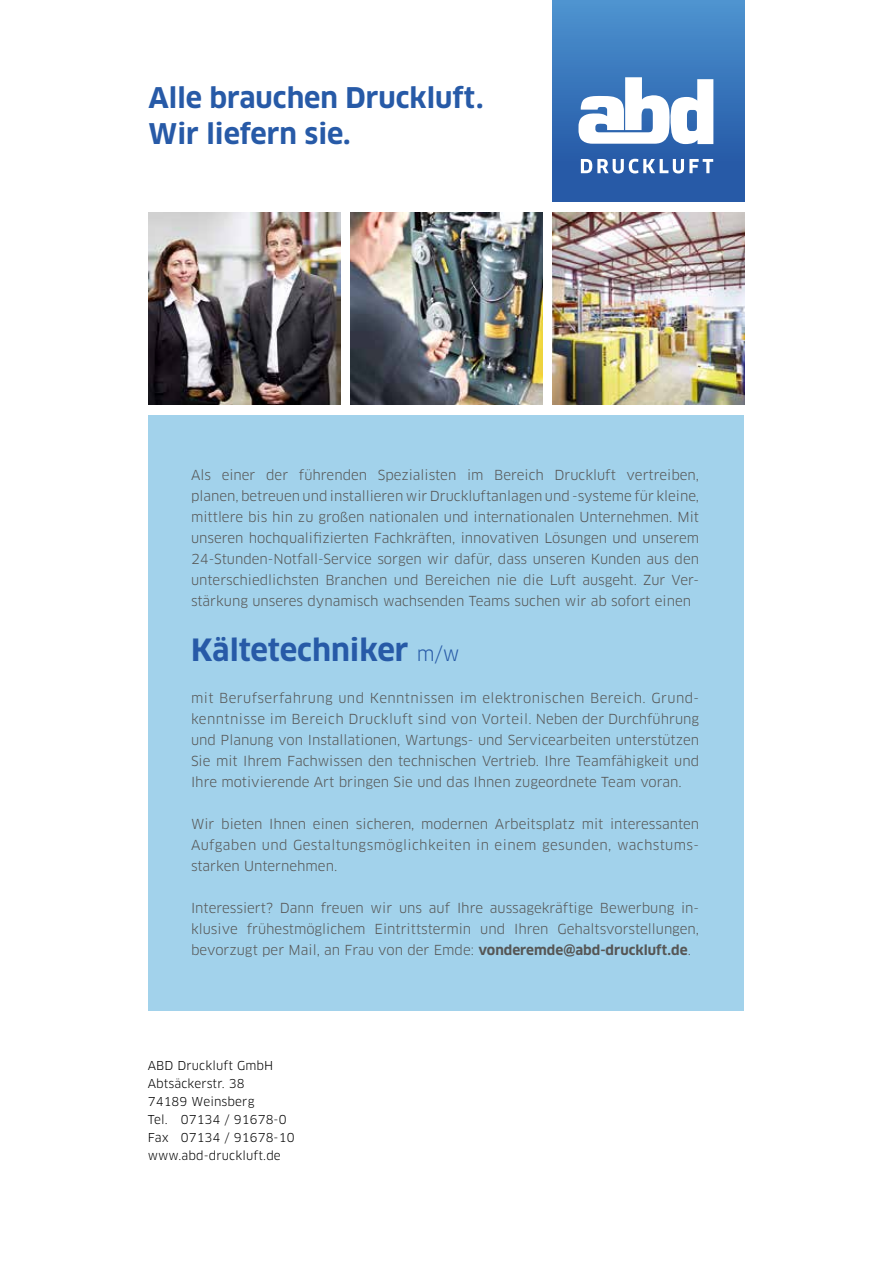
<style>
.page{position:relative;width:893px;height:1263px;background:#fff}
.page>*{position:absolute;margin:0;border:0;box-sizing:border-box;transform-origin:0 0}
.t1{font:700 30px "Clan OT";color:#275aa7}
.t2{font:700 27.75px/36px "Clan OT";color:#275aa7}
.t3{font:13.5px/21px "Clan OT";color:#565655;text-align:justify}
.t4{font:12px/18px "Clan OT";letter-spacing:.01em;color:#000}
.s1{font-weight:400;font-size:19.5px}
.s2{font-weight:700}
</style>
<div class="page">
<div style="left:149px;top:415px;width:595px;height:595px;background:#a2d2eb"></div>
<div style="left:553px;top:0;width:191px;height:202px;background:linear-gradient(to bottom,#4c92cf,#2252a1)"></div>
<svg style="left:578px;top:77px;width:135px;height:67px"></svg>
<svg style="left:581px;top:159px;width:132px;height:14px"></svg>
<img style="left:149px;top:213px;width:191px;height:191px">
<img style="left:351px;top:213px;width:191px;height:191px">
<img style="left:553px;top:213px;width:191px;height:191px">
<h2 class="t2" style="left:149px;top:80px;width:336px">Alle brauchen Druckluft.<br>Wir liefern sie.</h2>
<p class="t3" style="left:191px;top:464px;width:510px">Als einer der führenden Spezialisten im Bereich Druckluft vertreiben, planen, betreuen und installieren wir Druckluftanlagen und -systeme für kleine, mittlere bis hin zu großen nationalen und internationalen Unternehmen. Mit unseren hochqualifizierten Fachkräften, innovativen Lösungen und unserem 24-Stunden-Notfall-Service sorgen wir dafür, dass unseren Kunden aus den unterschiedlichsten Branchen und Bereichen nie die Luft ausgeht. Zur Ver&shy;stärkung unseres dynamisch wachsenden Teams suchen wir ab sofort einen</p>
<h1 class="t1" style="left:191px;top:633px;width:270px">Kältetechniker <span class="s1">m/w</span></h1>
<p class="t3" style="left:191px;top:688px;width:510px">mit Berufserfahrung und Kenntnissen im elektronischen Bereich. Grund&shy;kenntnisse im Bereich Druckluft sind von Vorteil. Neben der Durchführung und Planung von Installationen, Wartungs- und Servicearbeiten unterstützen Sie mit Ihrem Fachwissen den technischen Vertrieb. Ihre Teamfähigkeit und Ihre motivierende Art bringen Sie und das Ihnen zugeordnete Team voran.</p>
<p class="t3" style="left:191px;top:814px;width:510px">Wir bieten Ihnen einen sicheren, modernen Arbeitsplatz mit interessanten Aufgaben und Gestaltungsmöglichkeiten in einem gesunden, wachstums&shy;starken Unternehmen.</p>
<p class="t3" style="left:191px;top:898px;width:510px">Interessiert? Dann freuen wir uns auf Ihre aussagekräftige Bewerbung in&shy;klusive frühestmöglichem Eintrittstermin und Ihren Gehaltsvorstellungen, bevorzugt per Mail, an Frau von der Emde: <span class="s2">vonderemde@abd-druckluft.de</span>.</p>
<p class="t4" style="left:148px;top:1057px;width:148px">ABD Druckluft GmbH<br>Abtsäckerstr. 38<br>74189 Weinsberg<br>Tel. 07134 / 91678-0<br>Fax 07134 / 91678-10 www.abd-druckluft.de</p>
</div>
